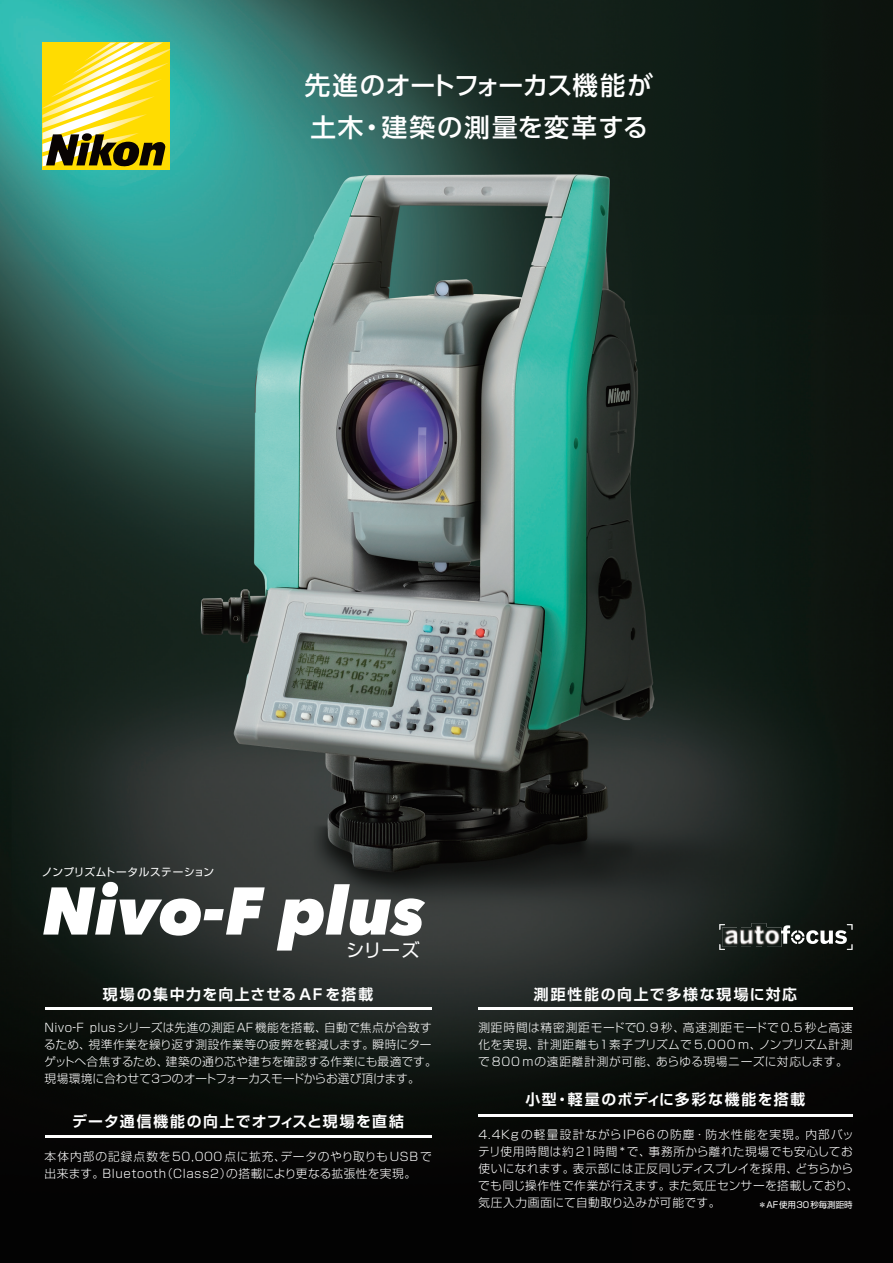
<style>
.page{position:relative;width:893px;height:1263px;background:#fff}
.page>*{position:absolute;margin:0;border:0;box-sizing:border-box;transform-origin:0 0}
.t1{font:italic 800 66.6px "Avenir Next";color:#fff}
.t2{font:500 25.5px/42.6px "UD Shin Go Pro";letter-spacing:.04em;color:#fff}
.t3{font:18.15px "Shin Go Pro";color:#fff}
.t4{font:700 14.85px "Shin Go Pro De";letter-spacing:.11em;color:#fff}
.t5{font:700 14.85px "Shin Go Pro De";letter-spacing:.085em;color:#fff}
.t6{font:300 11.7px/17px "Shin Go Pro";letter-spacing:.035em;color:#fff}
.t7{font:10.65px "Shin Go Pro";letter-spacing:.045em;color:#fff}
.t8{font:8.55px "Shin Go Pro";letter-spacing:-.01em;color:#fff}
</style>
<div class="page">
<img style="left:0;top:0;width:893px;height:1263px">
<div style="left:43px;top:43px;width:127px;height:127px;background:#ffdc01"></div>
<svg style="left:43px;top:43px;width:127px;height:124px"></svg>
<img style="left:722px;top:927px;width:29px;height:20px">
<img style="left:737px;top:928px;width:3px;height:19px">
<img style="left:751px;top:923px;width:15px;height:24px">
<img style="left:751px;top:928px;width:4px;height:19px">
<img style="left:766px;top:927px;width:15px;height:20px">
<img style="left:762px;top:927px;width:4px;height:20px">
<svg style="left:719px;top:944px;width:6px;height:6px"></svg>
<svg style="left:719px;top:924px;width:6px;height:6px"></svg>
<svg style="left:781px;top:924px;width:72px;height:26px"></svg>
<hr style="left:45px;top:1007px;width:387px;height:2px;background:#fff">
<hr style="left:45px;top:1135px;width:387px;height:3px;background:#fff">
<hr style="left:478px;top:1007px;width:375px;height:2px;background:#fff">
<hr style="left:478px;top:1114px;width:375px;height:2px;background:#fff">
<h2 class="t2" style="left:305px;top:63px;width:349px">先進のオートフォーカス機能が土木・建築の測量を変革する</h2>
<p class="t7" style="left:42px;top:863px;width:174px">ノンプリズムトータルステーション</p>
<h1 class="t1" style="left:43px;top:870px;width:384px">Nivo-F plus</h1>
<h3 class="t3" style="left:346px;top:935px;width:75px">シリーズ</h3>
<p class="t4" style="left:103px;top:982px;width:272px">現場の集中力を向上させるAFを搭載</p>
<p class="t6" style="left:44px;top:1018px;width:394px">Nivo-F plusシリーズは先進の測距AF機能を搭載、自動で焦点が合致するため、視準作業を繰り返す測設作業等の疲弊を軽減します。瞬時にターゲットへ合焦するため、建築の通り芯や建ちを確認する作業にも最適です。現場環境に合わせて３つのオートフォーカスモードからお選び頂けます。</p>
<p class="t5" style="left:72px;top:1109px;width:333px">データ通信機能の向上でオフィスと現場を直結</p>
<p class="t6" style="left:45px;top:1146px;width:389px">本体内部の記録点数を50,000 点に拡充、データのやり取りもUSBで出来ます。Bluetooth（Class2）の搭載により更なる拡張性を実現。</p>
<p class="t4" style="left:534px;top:982px;width:265px">測距性能の向上で多様な現場に対応</p>
<p class="t6" style="left:478px;top:1017px;width:376px;text-align:justify">測距時間は精密測距モードで0.9 秒、高速測距モードで0.5 秒と高速化を実現、計測距離も１素子プリズムで 5,000 ｍ、ノンプリズム計測で 800 ｍの遠距離計測が可能、あらゆる現場ニーズに対応します。</p>
<p class="t4" style="left:525px;top:1087px;width:282px">小型・軽量のボディに多彩な機能を搭載</p>
<p class="t6" style="left:478px;top:1125px;width:382px">4.4Kgの軽量設計ながらIP66の防塵・防水性能を実現。内部バッテリ使用時間は約 21時間 * で、事務所から離れた現場でも安心してお使いになれます。表示部には正反同じディスプレイを採用、どちらからでも同じ操作性で作業が行えます。また気圧センサーを搭載しており、気圧入力画面にて自動取り込みが可能です。</p>
<p class="t8" style="left:758px;top:1197px;width:96px">＊AF使用 30秒毎測距時</p>
</div>
